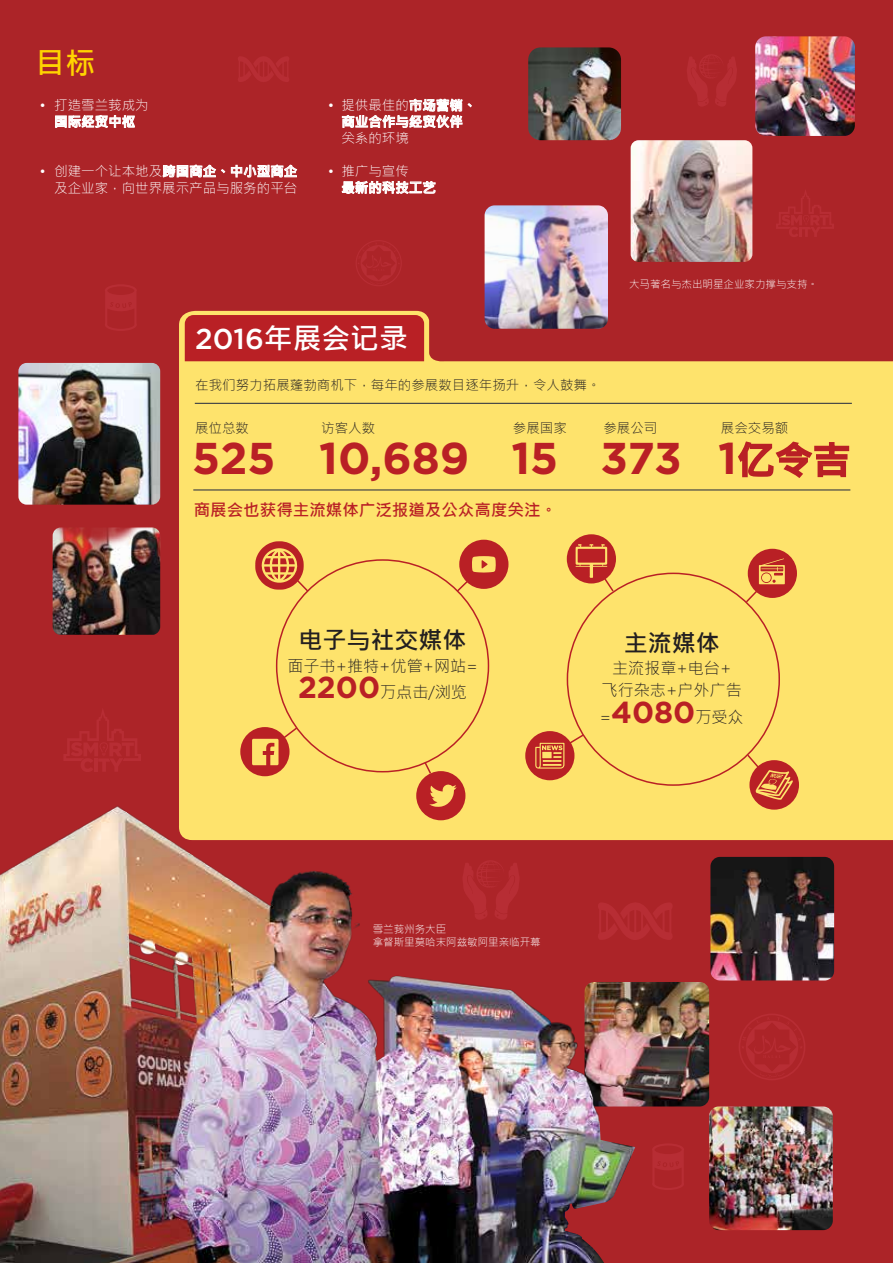
<style>
.page{position:relative;width:893px;height:1263px;background:#fff}
.page>*{position:absolute;margin:0;border:0;box-sizing:border-box;transform-origin:0 0}
.t1{font:700 44.55px "Gotham";letter-spacing:-.005em;color:#b92025}
.t2{font:700 37.95px "Microsoft Jheng Hei";color:#b92025}
.t3{font:700 30px "Microsoft Jheng Hei";color:#ffd400}
.t4{font:700 28.8px "Microsoft Jheng Hei";color:#fff}
.t5{font:700 24px "Microsoft Jheng Hei";color:#231f20}
.t6{font:700 16.5px "Microsoft Jheng Hei";color:#b92025}
.t7{font:300 16.05px/26.5px "Microsoft Jheng Hei";color:#231f20;text-align:center}
.t8{font:300 13.5px/16.2px "Microsoft Jheng Hei";color:#fff}
.t9{font:300 13.5px "Microsoft Jheng Hei";color:#231f20}
.t10{font:700 13.5px/16.2px "Microsoft Jheng Hei";color:#fff}
.t11{font:13.5px "Gotham";color:#fff}
.t12{font:300 10.5px/12.6px "Microsoft Jheng Hei";color:#fff}
.s1{font-weight:700}
.s2{font-weight:300}
.s3{font-family:"Gotham";font-weight:500}
.s4{font-family:"Gotham";font-size:44.55px}
.s5{font-family:"Gotham";font-weight:700;font-size:30.3px;color:#b92025}
</style>
<div class="page">
<div style="left:0;top:0;width:892px;height:1263px;background:#ac2428"></div>
<svg style="left:55px;top:115px;width:80px;height:13px"></svg>
<svg style="left:163px;top:165px;width:62px;height:12px"></svg>
<svg style="left:231px;top:165px;width:66px;height:12px"></svg>
<img style="left:630px;top:140px;width:122px;height:122px">
<img style="left:709px;top:1106px;width:123px;height:124px">
<img style="left:710px;top:857px;width:124px;height:123px">
<img style="left:635px;top:982px;width:74px;height:124px">
<img style="left:528px;top:47px;width:93px;height:93px">
<img style="left:484px;top:205px;width:124px;height:106px">
<img style="left:755px;top:36px;width:99px;height:100px">
<img style="left:18px;top:363px;width:142px;height:142px">
<img style="left:53px;top:527px;width:107px;height:108px">
<svg style="left:179px;top:311px;width:713px;height:529px;background:#f6d266"></svg>
<svg style="left:736px;top:440px;width:114px;height:40px"></svg>
<div style="left:185px;top:315px;width:239px;height:46px;background:#b92025"></div>
<hr style="left:195px;top:403px;width:656px;height:1px;background:#21283f">
<hr style="left:193px;top:490px;width:657px;height:1px;background:#21283f">
<img style="left:0;top:712px;width:635px;height:551px">
<svg style="left:739px;top:1014px;width:66px;height:66px"></svg>
<svg style="left:356px;top:241px;width:45px;height:45px"></svg>
<svg style="left:597px;top:901px;width:75px;height:40px"></svg>
<svg style="left:238px;top:57px;width:51px;height:25px"></svg>
<svg style="left:63px;top:710px;width:78px;height:62px"></svg>
<svg style="left:776px;top:191px;width:58px;height:46px"></svg>
<svg style="left:461px;top:860px;width:59px;height:62px"></svg>
<svg style="left:687px;top:55px;width:50px;height:51px"></svg>
<svg style="left:653px;top:1144px;width:31px;height:46px"></svg>
<svg style="left:105px;top:285px;width:31px;height:46px"></svg>
<svg style="left:455px;top:578px;width:15px;height:15px"></svg>
<svg style="left:423px;top:760px;width:9px;height:15px"></svg>
<div style="left:525px;top:731px;width:49px;height:49px;background:#b92025;border-radius:50%"></div>
<svg style="left:535px;top:733px;width:50px;height:36px"></svg>
<div style="left:566px;top:534px;width:50px;height:49px;background:#b92025;border-radius:50%"></div>
<svg style="left:575px;top:544px;width:40px;height:49px"></svg>
<div style="left:747px;top:549px;width:49px;height:49px;background:#b92025;border-radius:50%"></div>
<svg style="left:744px;top:558px;width:40px;height:46px"></svg>
<div style="left:761px;top:573px;width:9px;height:9px;background:#fee36c;border-radius:50%"></div>
<div style="left:749px;top:760px;width:50px;height:50px;background:#b92025;border-radius:50%"></div>
<svg style="left:745px;top:753px;width:47px;height:47px"></svg>
<div style="left:240px;top:727px;width:49px;height:49px;background:#b92025;border-radius:50%"></div>
<svg style="left:252px;top:726px;width:47px;height:39px"></svg>
<div style="left:416px;top:771px;width:49px;height:49px;background:#b92025;border-radius:50%"></div>
<svg style="left:429px;top:784px;width:27px;height:23px"></svg>
<div style="left:459px;top:540px;width:49px;height:49px;background:#b92025;border-radius:50%"></div>
<svg style="left:472px;top:556px;width:24px;height:16px"></svg>
<svg style="left:255px;top:541px;width:55px;height:52px"></svg>
<svg style="left:342px;top:99px;width:130px;height:29px"></svg>
<svg style="left:342px;top:181px;width:93px;height:13px"></svg>
<h3 class="t3" style="left:35px;top:44px;width:62px">目标</h3>
<p class="t8" style="left:54px;top:97px;width:96px">打造雪兰莪成为</p>
<p class="t10" style="left:54px;top:114px;width:83px">国际经贸中枢</p>
<p class="t8" style="left:54px;top:163px;width:245px">创建一个让本地及<span class="s1">跨国商企、中小型商企</span>及企业家，向世界展示产品与服务的平台</p>
<p class="t11" style="left:39px;top:97px;width:8px">•</p>
<p class="t11" style="left:39px;top:163px;width:8px">•</p>
<p class="t11" style="left:328px;top:97px;width:8px">•</p>
<p class="t11" style="left:328px;top:163px;width:8px">•</p>
<p class="t10" style="left:341px;top:97px;width:136px"><span class="s2">提供最佳的</span>市场营销、商业合作与经贸伙伴</p>
<p class="t8" style="left:341px;top:130px;width:69px">关系的环境</p>
<p class="t8" style="left:341px;top:163px;width:69px">推广与宣传</p>
<p class="t10" style="left:341px;top:180px;width:96px">最新的科技工艺</p>
<h3 class="t4" style="left:195px;top:320px;width:214px"><span class="s3">2016</span>年展会记录</h3>
<p class="t9" style="left:195px;top:377px;width:406px">在我们努力拓展蓬勃商机下，每年的参展数目逐年扬升，令人鼓舞。</p>
<p class="t12" style="left:629px;top:278px;width:190px">大马著名与杰出明星企业家力撑与支持。</p>
<p class="t9" style="left:195px;top:419px;width:55px">展位总数</p>
<h1 class="t1" style="left:192px;top:429px;width:85px">525</h1>
<p class="t9" style="left:321px;top:419px;width:55px">访客人数</p>
<h1 class="t1" style="left:319px;top:429px;width:151px">10,689</h1>
<p class="t9" style="left:513px;top:419px;width:55px">参展国家</p>
<h1 class="t1" style="left:511px;top:429px;width:48px">15</h1>
<p class="t6" style="left:194px;top:500px;width:364px">商展会也获得主流媒体广泛报道及公众高度关注。</p>
<p class="t9" style="left:603px;top:419px;width:55px">参展公司</p>
<h1 class="t1" style="left:600px;top:429px;width:83px">373</h1>
<p class="t9" style="left:720px;top:419px;width:69px">展会交易额</p>
<h2 class="t2" style="left:718px;top:437px;width:134px"><span class="s4">1</span>亿令吉</h2>
<h3 class="t5" style="left:298px;top:625px;width:169px">电子与社交媒体</h3>
<p class="t7" style="left:287px;top:652px;width:192px">面子书+推特+优管+网站=<br><span class="s5">2200</span>万点击/浏览</p>
<h3 class="t5" style="left:623px;top:628px;width:97px">主流媒体</h3>
<p class="t7" style="left:601px;top:657px;width:142px;line-height:22.4px">主流报章+电台+<br>飞行杂志+户外广告</p>
<p class="t7" style="left:599px;top:703px;width:145px">=<span class="s5">4080</span>万受众</p>
<p class="t12" style="left:372px;top:923px;width:169px">雪兰莪州务大臣<br>拿督斯里莫哈末阿兹敏阿里亲临开幕</p>
</div>
